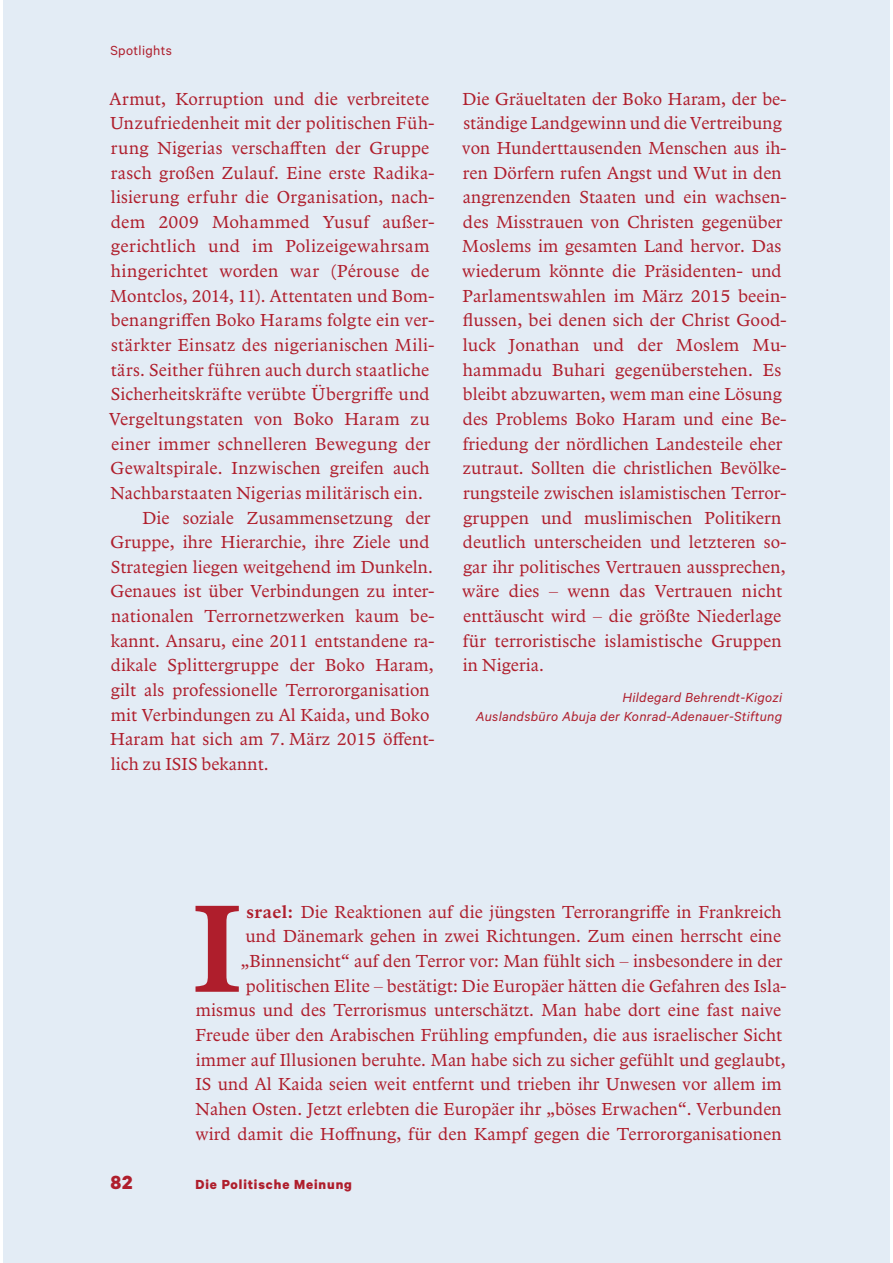
<style>
.page{position:relative;width:893px;height:1263px;background:#fff}
.page>*{position:absolute;margin:0;border:0;box-sizing:border-box;transform-origin:0 0}
.t1{font:600 128.85px "Arbesco DT";color:#af1e2c}
.t2{font:700 21.45px "Calibre";color:#af1e2c}
.t3{font:18px/24.6px "Arbesco DT";letter-spacing:.005em;color:#af1e2c}
.t4{font:italic 14.85px/18.5px "Calibre";letter-spacing:.02em;color:#af1e2c;text-align:right}
.t5{font:700 14.85px "Calibre";letter-spacing:.06em;color:#af1e2c}
.t6{font:14.85px "Calibre";letter-spacing:.025em;color:#af1e2c}
.s1{font-weight:600}
</style>
<div class="page">
<div style="left:3px;top:0;width:887px;height:1263px;background:#e3ecf5"></div>
<p class="t6" style="left:110px;top:46px;width:63px">Spotlights</p>
<p class="t3" style="left:109px;top:88px;width:321px">Armut, Korruption und die verbreitete</p>
<p class="t3" style="left:110px;top:112px;width:326px">Unzufriedenheit mit der politischen Füh-</p>
<p class="t3" style="left:111px;top:137px;width:320px">rung Nigerias verschafften der Gruppe</p>
<p class="t3" style="left:111px;top:161px;width:325px">rasch großen Zulauf. Eine erste Radika-</p>
<p class="t3" style="left:111px;top:186px;width:325px">lisierung erfuhr die Organisation, nach-</p>
<p class="t3" style="left:111px;top:211px;width:325px">dem 2009 Mohammed Yusuf außer-</p>
<p class="t3" style="left:111px;top:235px;width:320px">gerichtlich und im Polizeigewahrsam</p>
<p class="t3" style="left:111px;top:260px;width:320px">hingerichtet worden war (Pérouse de</p>
<p class="t3" style="left:110px;top:285px;width:326px">Mont clos, 2014, 11). Attentaten und Bom-</p>
<p class="t3" style="left:111px;top:309px;width:325px">benangriffen Boko Harams folgte ein ver-</p>
<p class="t3" style="left:111px;top:334px;width:325px">stärkter Einsatz des nigerianischen Mili-</p>
<p class="t3" style="left:111px;top:359px;width:320px">tärs. Seither führen auch durch staatliche</p>
<p class="t3" style="left:111px;top:383px;width:320px">Sicherheitskräfte verübte Übergriffe und</p>
<p class="t3" style="left:109px;top:408px;width:322px">Vergeltungstaten von Boko Haram zu</p>
<p class="t3" style="left:111px;top:433px;width:321px">einer immer schnelleren Bewegung der</p>
<p class="t3" style="left:110px;top:457px;width:321px">Gewaltspirale. Inzwischen greifen auch</p>
<p class="t3" style="left:110px;top:482px;width:314px">Nachbarstaaten Nigerias militärisch ein.</p>
<p class="t3" style="left:143px;top:506px;width:289px">Die soziale Zusammensetzung der</p>
<p class="t3" style="left:110px;top:531px;width:321px">Gruppe, ihre Hierarchie, ihre Ziele und</p>
<p class="t3" style="left:111px;top:556px;width:324px">Strategien liegen weitgehend im Dunkeln.</p>
<p class="t3" style="left:110px;top:580px;width:325px">Genaues ist über Verbindungen zu inter-</p>
<p class="t3" style="left:111px;top:605px;width:325px">nationalen Terrornetzwerken kaum be-</p>
<p class="t3" style="left:111px;top:630px;width:325px">kannt. Ansaru, eine 2011 entstandene ra-</p>
<p class="t3" style="left:111px;top:654px;width:324px">dikale Splittergruppe der Boko Haram,</p>
<p class="t3" style="left:111px;top:679px;width:320px">gilt als professionelle Terrororganisation</p>
<p class="t3" style="left:111px;top:704px;width:320px">mit Verbindungen zu Al Kaida, und Boko</p>
<p class="t3" style="left:110px;top:728px;width:326px">Haram hat sich am 7. März 2015 öffent-</p>
<p class="t3" style="left:111px;top:753px;width:159px">lich zu ISIS bekannt.</p>
<p class="t3" style="left:462px;top:88px;width:326px">Die Gräueltaten der Boko Haram, der be&shy;ständige Landgewinn und die Vertreibung von Hunderttausenden Menschen aus ih&shy;ren Dörfern rufen Angst und Wut in den angrenzenden Staaten und ein wachsen&shy;des Misstrauen von Christen gegenüber Moslems im gesamten Land hervor. Das wiederum könnte die Präsidenten- und Parlamentswahlen im März 2015 beein&shy;flussen, bei denen sich der Christ Good&shy;luck Jonathan und der Moslem Mu&shy;hammadu Buhari gegenüberstehen. Es bleibt abzuwarten, wem man eine Lösung des Problems Boko Haram und eine Be&shy;friedung der nördlichen Landesteile eher zutraut. Sollten die christlichen Bevölke&shy;rungsteile zwischen islamistischen Terror&shy;gruppen und muslimischen Politikern deutlich unterscheiden und letzteren so&shy;gar ihr politisches Vertrauen aussprechen, wäre dies – wenn das Vertrauen nicht enttäuscht wird – die größte Niederlage für terroristische islamistische Gruppen in Nigeria.</p>
<p class="t4" style="left:476px;top:689px;width:308px">Hildegard Behrendt-Kigozi<br>Auslandsbüro Abuja der Konrad- Adenauer-Stiftung</p>
<p class="t3" style="left:195px;top:901px;width:593px;text-align:right"><span class="s1">srael:</span> Die Reaktionen auf die jüngsten Terrorangriffe in Frankreich<br>und Dänemark gehen in zwei Richtungen. Zum einen herrscht eine „Binnensicht“ auf den Terror vor: Man fühlt sich – insbesondere in der politischen Elite – bestätigt: Die Europäer hätten die Gefahren des Isla&shy;mismus und des Terrorismus unterschätzt. Man habe dort eine fast naive Freude über den Arabischen Frühling empfunden, die aus israelischer Sicht immer auf Illusionen beruhte. Man habe sich zu sicher gefühlt und geglaubt, IS und Al Kaida seien weit entfernt und trieben ihr Unwesen vor allem im Nahen Osten. Jetzt erlebten die Europäer ihr „böses Erwachen“. Verbunden wird damit die Hoffnung, für den Kampf gegen die Terrororganisationen</p>
<h1 class="t1" style="left:193px;top:900px;width:50px">I</h1>
<p class="t2" style="left:110px;top:1169px;width:24px">82</p>
<p class="t5" style="left:195px;top:1175px;width:158px">Die Politische Meinung</p>
</div>
